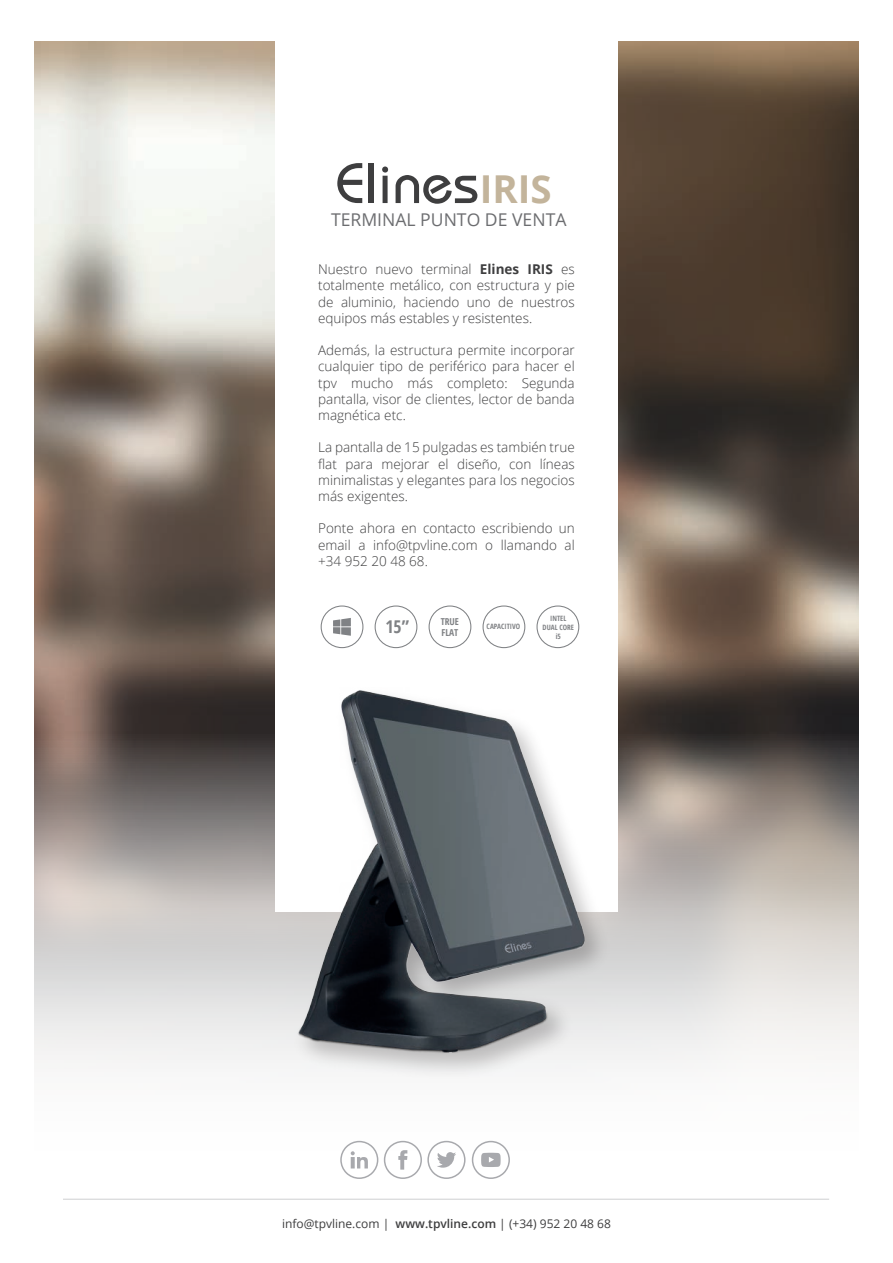
<style>
.page{position:relative;width:893px;height:1263px;background:#fff}
.page>*{position:absolute;margin:0;border:0;box-sizing:border-box;transform-origin:0 0}
.t1{font:700 38.4px "Open Sans";color:#c3b49b}
.t2{font:17.55px "Open Sans";color:#6c6d70}
.t3{font:700 17.55px "Open Sans Condensed";color:#808285}
.t4{font:300 13.5px/16.2px "Open Sans";color:#3e3e3f;text-align:justify}
.t5{font:12px "Open Sans";color:#3e3e3f}
.t6{font:700 9.6px/11.4px "Open Sans Condensed";color:#808285}
.t7{font:700 7.35px/8.9px "Open Sans Condensed";color:#808285;text-align:center}
.s1{font-weight:700}
.s2{font-weight:600}
</style>
<div class="page">
<img style="left:34px;top:42px;width:825px;height:673px">
<svg style="left:34px;top:715px;width:825px;height:484px"></svg>
<div style="left:275px;top:35px;width:343px;height:877px;background:#fff"></div>
<svg style="left:337px;top:163px;width:25px;height:40px"></svg>
<div style="left:368px;top:163px;width:5px;height:40px;background:#3e3e3f"></div>
<svg style="left:382px;top:166px;width:6px;height:37px"></svg>
<svg style="left:396px;top:175px;width:81px;height:29px"></svg>
<hr style="left:63px;top:1199px;width:766px;height:1px;background:#d1d2d4">
<svg style="left:472px;top:1141px;width:38px;height:38px"></svg>
<svg style="left:340px;top:1141px;width:38px;height:38px"></svg>
<svg style="left:384px;top:1141px;width:82px;height:38px"></svg>
<svg style="left:321px;top:605px;width:259px;height:43px"></svg>
<img style="left:285px;top:909px;width:332px;height:177px">
<img style="left:294px;top:690px;width:295px;height:365px">
<h1 class="t1" style="left:480px;top:162px;width:74px">IRIS</h1>
<p class="t2" style="left:331px;top:207px;width:237px">TERMINAL PUNTO DE VENTA</p>
<p class="t4" style="left:318px;top:261px;width:258px">Nuestro nuevo terminal <span class="s1">Elines IRIS</span> es totalmente metálico, con estructura y pie de aluminio, haciendo uno de nuestros equipos más estables y resistentes.</p>
<p class="t4" style="left:318px;top:342px;width:258px">Además, la estructura permite incorporar cualquier tipo de periférico para hacer el tpv mucho más completo: Segunda pantalla, visor de clientes, lector de banda magnética etc.</p>
<p class="t4" style="left:318px;top:439px;width:258px">La pantalla de 15 pulgadas es también true flat para mejorar el diseño, con líneas minimalistas y elegantes para los negocios más exigentes.</p>
<p class="t4" style="left:318px;top:520px;width:258px">Ponte ahora en contacto escribiendo un email a info@tpvline.com o llamando al +34 952 20 48 68.</p>
<p class="t3" style="left:385px;top:614px;width:25px">15”</p>
<p class="t7" style="left:543px;top:614px;width:33px">INTEL<br>DUAL CORE i5</p>
<p class="t6" style="left:441px;top:615px;width:20px">TRUE<br>FLAT</p>
<p class="t7" style="left:487px;top:621px;width:35px">CAPACITIVO</p>
<p class="t5" style="left:282px;top:1215px;width:330px">info@tpvline.com | <span class="s2">www.tpvline.com</span> | (+34) 952 20 48 68</p>
</div>
